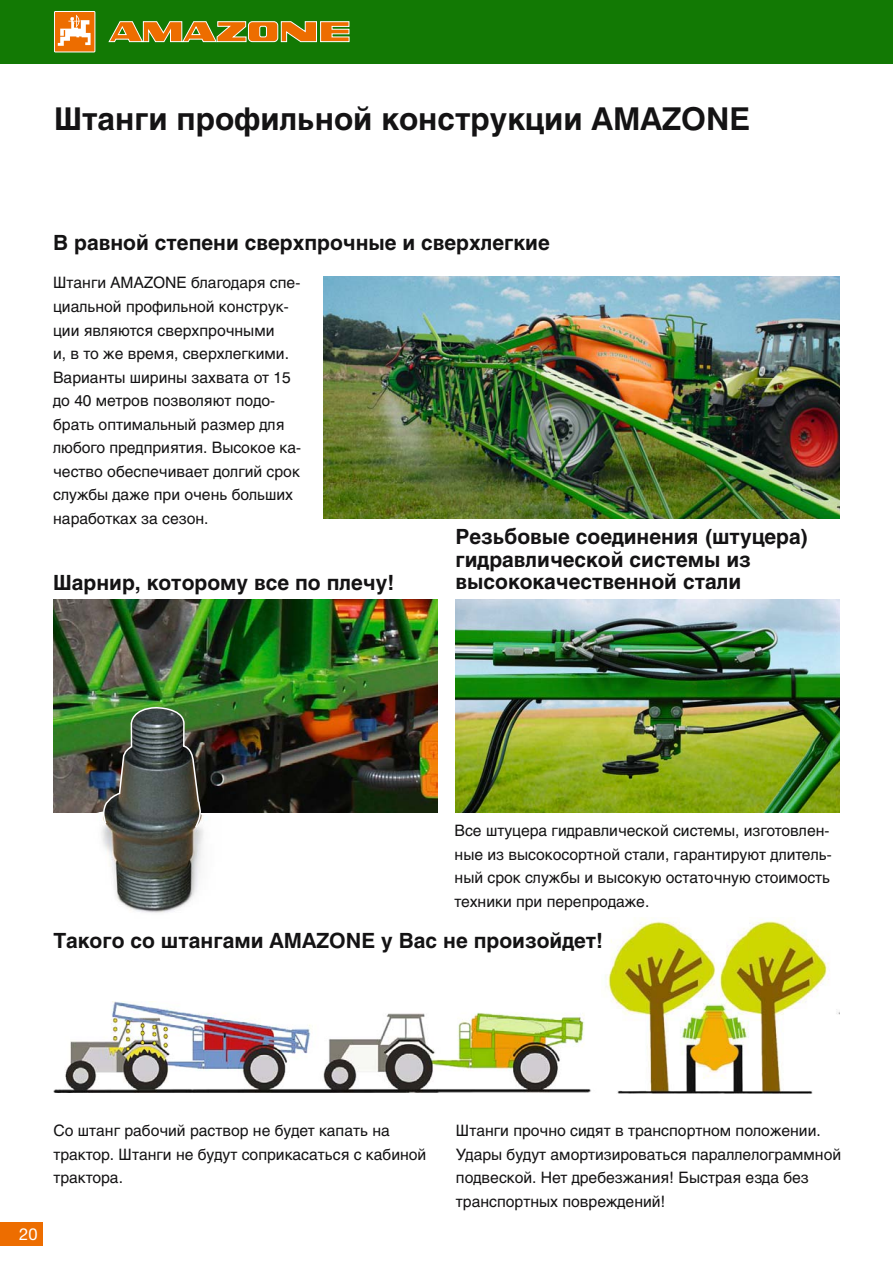
<style>
.page{position:relative;width:893px;height:1263px;background:#fff}
.page>*{position:absolute;margin:0;border:0;box-sizing:border-box;transform-origin:0 0}
.t1{font:700 31.5px "Swiss 721 Cyr";color:#141314}
.t2{font:700 21px/22.5px "Swiss 721 Cyr";color:#141314}
.t3{font:16.5px "Helvetica Neue";color:#fff}
.t4{font:15.75px/23.5px "Swiss 721 Cyr";color:#141314}
</style>
<div class="page">
<div style="left:0;top:0;width:893px;height:64px;background:#127904"></div>
<svg style="left:108px;top:21px;width:242px;height:22px"></svg>
<div style="left:54px;top:11px;width:41px;height:41px;background:#ed6d00"></div>
<div style="left:54px;top:11px;width:41px;height:41px;border:1px solid #fff"></div>
<svg style="left:58px;top:15px;width:33px;height:31px"></svg>
<div style="left:0;top:1222px;width:43px;height:24px;background:#ed6d00"></div>
<img style="left:324px;top:276px;width:516px;height:243px">
<img style="left:456px;top:600px;width:383px;height:212px">
<img style="left:54px;top:1001px;width:537px;height:91px">
<img style="left:605px;top:917px;width:234px;height:176px">
<img style="left:53px;top:600px;width:384px;height:212px">
<img style="left:83px;top:707px;width:139px;height:206px">
<img style="left:101px;top:599px;width:102px;height:230px">
<h1 class="t1" style="left:54px;top:106px;width:697px">Штанги профильной конструкции AMAZONE</h1>
<h2 class="t2" style="left:53px;top:233px;width:498px">В равной степени сверхпрочные и сверхлегкие</h2>
<p class="t4" style="left:53px;top:272px;width:250px">Штанги AMAZONE благодаря спе&shy;циальной профильной конструк&shy;ции являются сверхпрочными<br>и, в то же время, сверхлегкими.<br>Варианты ширины захвата от 15 до 40 метров позволяют подо&shy;брать оптимальный размер для любого предприятия. Высокое ка&shy;чество обеспечивает долгий срок службы даже при очень больших наработках за сезон.</p>
<h2 class="t2" style="left:53px;top:573px;width:343px">Шарнир, которому все по плечу!</h2>
<h2 class="t2" style="left:455px;top:527px;width:354px">Резьбовые соединения (штуцера) гидравлической системы из высококачественной стали</h2>
<p class="t4" style="left:455px;top:820px;width:378px">Все штуцера гидравлической системы, изготовлен&shy;ные из высокосортной стали, гарантируют длитель&shy;ный срок службы и высокую остаточную стоимость техники при перепродаже.</p>
<h2 class="t2" style="left:53px;top:931px;width:551px">Такого со штангами AMAZONE у Вас не произойдет!</h2>
<p class="t4" style="left:53px;top:1119px;width:374px">Со штанг рабочий раствор не будет капать на трактор. Штанги не будут соприкасаться с кабиной трактора.</p>
<p class="t3" style="left:19px;top:1228px;width:20px">20</p>
<p class="t4" style="left:456px;top:1119px;width:387px">Штанги прочно сидят в транспортном положении.<br>Удары будут амортизироваться параллелограммной подвеской. Нет дребезжания! Быстрая езда без транспортных повреждений!</p>
</div>
